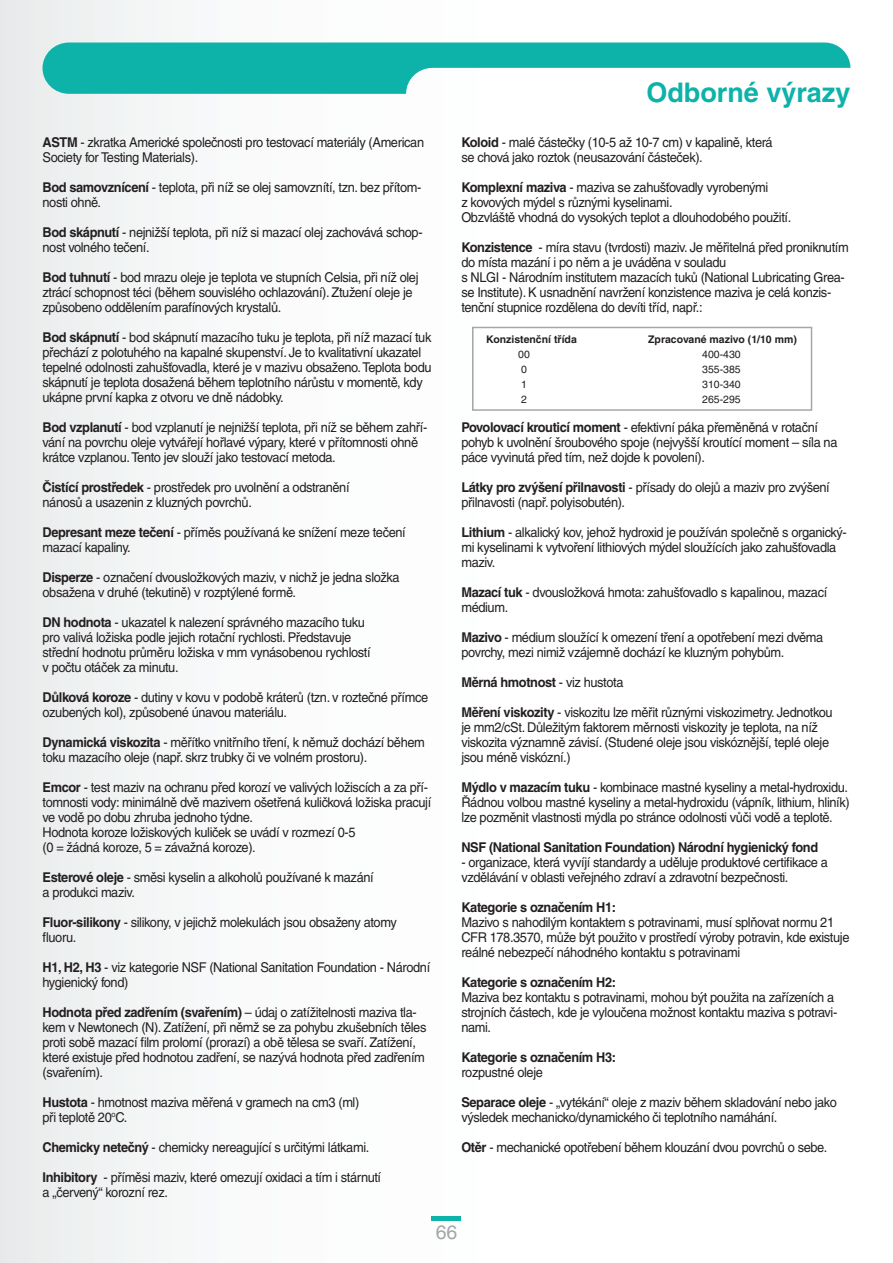
<style>
.page{position:relative;width:893px;height:1263px;background:#fff}
.page>*{position:absolute;margin:0;border:0;box-sizing:border-box;transform-origin:0 0}
.t1{font:700 27px "Helvetica CE";color:#0db2a9}
.t2{font:19.5px "Helvetica CE";color:#a5a6aa}
.t3{font:13.5px/15px "Helvetica CE";letter-spacing:-.03em;color:#231f20;scale:.95 1}
.t4{font:700 13.5px "Helvetica CE";letter-spacing:-.03em;color:#231f20;scale:.95 1}
.t5{font:700 10.5px "Helvetica CE";color:#231f20}
.t6{font:10.5px "Helvetica CE";color:#231f20}
.s1{font-weight:700}
.s2{font-weight:400}
</style>
<div class="page">
<div style="left:0;top:0;width:893px;height:1263px;background:linear-gradient(to right,#f1f3f3,#fff)"></div>
<hr style="left:432px;top:1216px;width:29px;height:4px;background:#0db2a9">
<svg style="left:43px;top:43px;width:807px;height:51px"></svg>
<div style="left:472px;top:327px;width:340px;height:84px;border:2px solid #a5a6aa"></div>
<p class="t3" style="left:43px;top:134px;width:403px"><span class="s1">ASTM</span> - zkratka Americké společnosti pro testovací materiály (American<br>Society for Testing Materials).</p>
<p class="t3" style="left:43px;top:179px;width:400px"><span class="s1">Bod samovznícení</span> - teplota, při níž se olej samovznítí, tzn. bez přítom&shy;nosti ohně.</p>
<p class="t3" style="left:43px;top:224px;width:402px"><span class="s1">Bod skápnutí</span> - nejnižší teplota, při níž si mazací olej zachovává schop&shy;nost volného tečení.</p>
<p class="t3" style="left:43px;top:269px;width:397px"><span class="s1">Bod tuhnutí</span> - bod mrazu oleje je teplota ve stupních Celsia, při níž olej ztrácí schopnost téci (během souvislého ochlazování). Ztužení oleje je způsobeno oddělením parafínových krystalů.</p>
<p class="t3" style="left:43px;top:329px;width:411px"><span class="s1">Bod skápnutí</span> - bod skápnutí mazacího tuku je teplota, při níž mazací tuk přechází z polotuhého na kapalné skupenství. Je to kvalitativní ukazatel tepelné odolnosti zahušťovadla, které je v mazivu obsaženo. Teplota bodu skápnutí je teplota dosažená během teplotního nárůstu v momentě, kdy ukápne první kapka z otvoru ve dně nádobky.</p>
<p class="t3" style="left:43px;top:419px;width:406px"><span class="s1">Bod vzplanutí</span> - bod vzplanutí je nejnižší teplota, při níž se během zahří&shy;vání na povrchu oleje vytvářejí hořlavé výpary, které v přítomnosti ohně krátce vzplanou. Tento jev slouží jako testovací metoda.</p>
<p class="t3" style="left:43px;top:479px;width:325px"><span class="s1">Čistící prostředek</span> - prostředek pro uvolnění a odstranění nánosů a usazenin z kluzných povrchů.</p>
<p class="t3" style="left:43px;top:524px;width:384px"><span class="s1">Depresant meze tečení</span> - příměs používaná ke snížení meze tečení mazací kapaliny.</p>
<p class="t3" style="left:43px;top:569px;width:377px"><span class="s1">Disperze</span> - označení dvousložkových maziv, v nichž je jedna složka obsažena v druhé (tekutině) v rozptýlené formě.</p>
<p class="t3" style="left:43px;top:614px;width:347px"><span class="s1">DN hodnota</span> - ukazatel k nalezení správného mazacího tuku pro valivá ložiska podle jejich rotační rychlosti. Představuje střední hodnotu průměru ložiska v mm vynásobenou rychlostí v počtu otáček za minutu.</p>
<p class="t3" style="left:43px;top:689px;width:408px"><span class="s1">Důlková koroze</span> - dutiny v kovu v podobě kráterů (tzn. v roztečné přímce ozubených kol), způsobené únavou materiálu.</p>
<p class="t3" style="left:43px;top:734px;width:404px"><span class="s1">Dynamická viskozita</span> - měřítko vnitřního tření, k němuž dochází během toku mazacího oleje (např. skrz trubky či ve volném prostoru).</p>
<p class="t3" style="left:43px;top:779px;width:411px"><span class="s1">Emcor</span> - test maziv na ochranu před korozí ve valivých ložiscích a za pří&shy;tomnosti vody: minimálně dvě mazivem ošetřená kuličková ložiska pracují ve vodě po dobu zhruba jednoho týdne.<br>Hodnota koroze ložiskových kuliček se uvádí v rozmezí 0-5<br>(0 = žádná koroze, 5 = závažná koroze).</p>
<p class="t3" style="left:43px;top:869px;width:350px"><span class="s1">Esterové oleje</span> - směsi kyselin a alkoholů používané k mazání a produkci maziv.</p>
<p class="t3" style="left:43px;top:914px;width:374px"><span class="s1">Fluor-silikony</span> - silikony, v jejichž molekulách jsou obsaženy atomy fluoru.</p>
<p class="t3" style="left:43px;top:959px;width:410px"><span class="s1">H1, H2, H3</span> - viz kategorie NSF (National Sanitation Foundation - Národní hygienický fond)</p>
<p class="t3" style="left:43px;top:1004px;width:406px"><span class="s1">Hodnota před zadřením (svařením)</span> – údaj o zatížitelnosti maziva tla&shy;kem v Newtonech (N). Zatížení, při němž se za pohybu zkušebních těles proti sobě mazací film prolomí (prorazí) a obě tělesa se svaří. Zatížení, které existuje před hodnotou zadření, se nazývá hodnota před zadřením (svařením).</p>
<p class="t3" style="left:43px;top:1094px;width:335px"><span class="s1">Hustota</span> - hmotnost maziva měřená v gramech na cm3 (ml) při teplotě 20<sup>o</sup>C.</p>
<p class="t3" style="left:43px;top:1139px;width:346px"><span class="s1">Chemicky netečný</span> - chemicky nereagující s určitými látkami.</p>
<p class="t3" style="left:43px;top:1169px;width:358px"><span class="s1">Inhibitory</span> - příměsi maziv, které omezují oxidaci a tím i stárnutí a „červený“ korozní rez.</p>
<h1 class="t1" style="left:646px;top:76px;width:206px">Odborné výrazy</h1>
<p class="t3" style="left:461px;top:134px;width:329px"><span class="s1">Koloid</span> - malé částečky (10-5 až 10-7 cm) v kapalině, která se chová jako roztok (neusazování částeček).</p>
<p class="t3" style="left:461px;top:179px;width:349px"><span class="s1">Komplexní maziva</span> - maziva se zahušťovadly vyrobenými<br>z kovových mýdel s různými kyselinami.<br>Obzvláště vhodná do vysokých teplot a dlouhodobého použití.</p>
<p class="t3" style="left:461px;top:239px;width:409px"><span class="s1">Konzistence</span> - míra stavu (tvrdosti) maziv. Je měřitelná před proniknutím do místa mazání i po něm a je uváděna v souladu<br>s NLGI - Národním institutem mazacích tuků (National Lubricating Grea&shy;se Institute). K usnadnění navržení konzistence maziva je celá konzis&shy;tenční stupnice rozdělena do devíti tříd, např.:</p>
<p class="t5" style="left:486px;top:333px;width:92px">Konzistenční třída</p>
<p class="t5" style="left:648px;top:333px;width:150px">Zpracované mazivo (1/10 mm)</p>
<p class="t6" style="left:518px;top:349px;width:13px">00</p>
<p class="t6" style="left:702px;top:349px;width:40px">400-430</p>
<p class="t6" style="left:521px;top:364px;width:7px">0</p>
<p class="t6" style="left:702px;top:364px;width:40px">355-385</p>
<p class="t6" style="left:521px;top:379px;width:7px">1</p>
<p class="t6" style="left:702px;top:379px;width:40px">310-340</p>
<p class="t6" style="left:521px;top:394px;width:7px">2</p>
<p class="t6" style="left:702px;top:394px;width:40px">265-295</p>
<p class="t3" style="left:461px;top:419px;width:397px"><span class="s1">Povolovací krouticí moment</span> - efektivní páka přeměněná v rotační pohyb k uvolnění šroubového spoje (nejvyšší kroutící moment – síla na páce vyvinutá před tím, než dojde k povolení).</p>
<p class="t3" style="left:461px;top:479px;width:389px"><span class="s1">Látky pro zvýšení přilnavosti</span> - přísady do olejů a maziv pro zvýšení přilnavosti (např. polyisobutén).</p>
<p class="t3" style="left:461px;top:524px;width:407px"><span class="s1">Lithium</span> - alkalický kov, jehož hydroxid je používán společně s organický&shy;mi kyselinami k vytvoření lithiových mýdel sloužících jako zahušťovadla maziv.</p>
<p class="t3" style="left:461px;top:584px;width:387px"><span class="s1">Mazací tuk</span> - dvousložková hmota: zahušťovadlo s kapalinou, mazací médium.</p>
<p class="t3" style="left:461px;top:629px;width:382px"><span class="s1">Mazivo</span> - médium sloužící k omezení tření a opotřebení mezi dvěma povrchy, mezi nimiž vzájemně dochází ke kluzným pohybům.</p>
<p class="t4" style="left:461px;top:674px;width:172px">Měrná hmotnost <span class="s2">- viz hustota</span></p>
<p class="t3" style="left:461px;top:704px;width:392px"><span class="s1">Měření viskozity</span> - viskozitu lze měřit různými viskozimetry. Jednotkou je mm2/cSt. Důležitým faktorem měrnosti viskozity je teplota, na níž viskozita významně závisí. (Studené oleje jsou viskóznější, teplé oleje jsou méně viskózní.)</p>
<p class="t3" style="left:461px;top:779px;width:410px;text-align:justify"><span class="s1">Mýdlo v mazacím tuku</span> - kombinace mastné kyseliny a metal-hydroxidu.<br>Řádnou volbou mastné kyseliny a metal-hydroxidu (vápník, lithium, hliník) lze pozměnit vlastnosti mýdla po stránce odolnosti vůči vodě a teplotě.</p>
<p class="t4" style="left:461px;top:839px;width:377px">NSF (National Sanitation Foundation) Národní hygienický fond</p>
<p class="t3" style="left:461px;top:854px;width:387px">- organizace, která vyvíjí standardy a uděluje produktové certifikace a vzdělávání v oblasti veřejného zdraví a zdravotní bezpečnosti.</p>
<p class="t4" style="left:461px;top:899px;width:164px">Kategorie s označením H1:</p>
<p class="t3" style="left:461px;top:914px;width:410px">Mazivo s nahodilým kontaktem s potravinami, musí splňovat normu 21<br>CFR 178.3570, může být použito v prostředí výroby potravin, kde existuje reálné nebezpečí náhodného kontaktu s potravinami</p>
<p class="t4" style="left:461px;top:974px;width:164px">Kategorie s označením H2:</p>
<p class="t3" style="left:461px;top:989px;width:397px">Maziva bez kontaktu s potravinami, mohou být použita na zařízeních a strojních částech, kde je vyloučena možnost kontaktu maziva s potravi&shy;nami.</p>
<p class="t4" style="left:461px;top:1049px;width:164px">Kategorie s označením H3:</p>
<p class="t3" style="left:461px;top:1064px;width:87px">rozpustné oleje</p>
<p class="t3" style="left:461px;top:1094px;width:397px"><span class="s1">Separace oleje</span> - „vytékání“ oleje z maziv během skladování nebo jako výsledek mechanicko/dynamického či teplotního namáhání.</p>
<p class="t3" style="left:461px;top:1139px;width:387px"><span class="s1">Otěr</span> - mechanické opotřebení během klouzání dvou povrchů o sebe.</p>
<h2 class="t2" style="left:436px;top:1220px;width:23px">66</h2>
</div>
